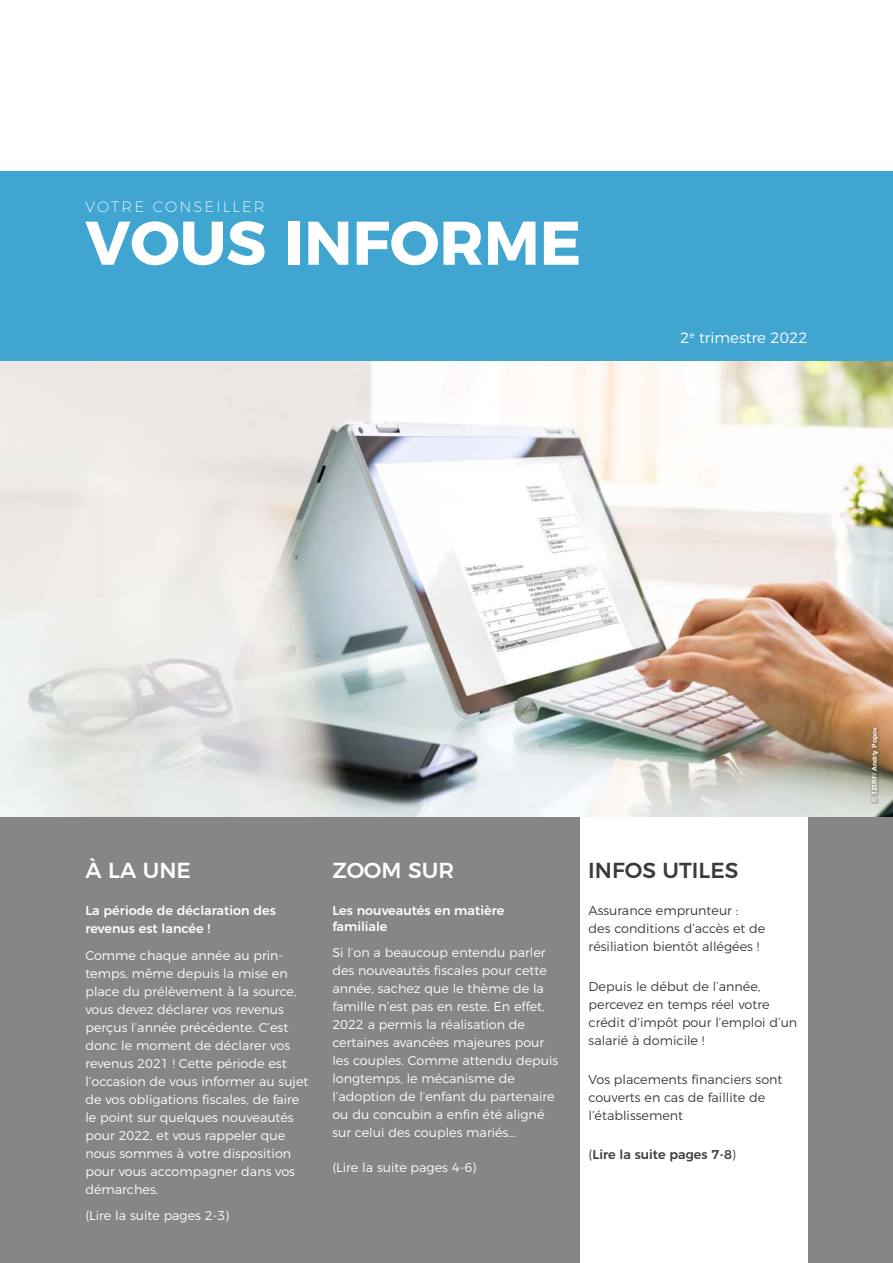
<style>
.page{position:relative;width:893px;height:1263px;background:#fff}
.page>*{position:absolute;margin:0;border:0;box-sizing:border-box;transform-origin:0 0}
.t1{font:700 61.5px "Montserrat";color:#fff}
.t2{font:500 21.75px "Montserrat";color:#fff}
.t3{font:500 21.75px "Montserrat";color:#3b3b3d}
.t4{font:200 15px "Montserrat";letter-spacing:.14em;color:#fff}
.t5{font:300 15px "Montserrat";color:#fff}
.t6{font:300 12.75px/18px "Montserrat";color:#fff}
.t7{font:300 12.75px/18px "Montserrat";color:#3b3b3d}
.t8{font:500 12.75px/18px "Montserrat";color:#fff}
.t9{font:500 12.75px "Montserrat";color:#3b3b3d}
.t10{font:700 6.75px "Arial";color:#fff}
.s1{font-weight:300}
</style>
<div class="page">
<img style="left:0;top:361px;width:893px;height:456px">
<div style="left:0;top:171px;width:893px;height:190px;background:#40a5d1"></div>
<div style="left:0;top:817px;width:893px;height:446px;background:#878586"></div>
<div style="left:580px;top:817px;width:228px;height:132px;background:#fff"></div>
<div style="left:580px;top:903px;width:228px;height:360px;background:#fff"></div>
<div style="left:870px;top:725px;width:10px;height:79px;background:#221f1f;opacity:.21"></div>
<p class="t4" style="left:85px;top:198px;width:181px">VOTRE CONSEILLER</p>
<h1 class="t1" style="left:85px;top:216px;width:497px">VOUS INFORME</h1>
<p class="t5" style="left:680px;top:329px;width:129px">2<sup>e</sup> trimestre 2022</p>
<h2 class="t2" style="left:85px;top:858px;width:107px">À LA UNE</h2>
<p class="t8" style="left:85px;top:902px;width:192px">La période de déclaration des revenus est lancée !</p>
<p class="t6" style="left:85px;top:946px;width:225px">Comme chaque année au prin&shy;temps, même depuis la mise en place du prélèvement à la source, vous devez déclarer vos revenus perçus l’année précédente. C’est donc le moment de déclarer vos revenus 2021 ! Cette période est l’occasion de vous informer au sujet de vos obligations fiscales, de faire le point sur quelques nouveautés pour 2022, et vous rappeler que nous sommes à votre disposition pour vous accompagner dans vos démarches.</p>
<p class="t6" style="left:85px;top:1207px;width:145px">(Lire la suite pages 2-3)</p>
<h2 class="t2" style="left:332px;top:858px;width:123px">ZOOM SUR</h2>
<p class="t8" style="left:332px;top:903px;width:173px;line-height:15.3px">Les nouveautés en matière familiale</p>
<p class="t6" style="left:332px;top:943px;width:227px">Si l’on a beaucoup entendu parler des nouveautés fiscales pour cette année, sachez que le thème de la famille n’est pas en reste. En effet, 2022 a permis la réalisation de certaines avancées majeures pour les couples. Comme attendu depuis longtemps, le mécanisme de l’adoption de l’enfant du partenaire ou du concubin a enfin été aligné sur celui des couples mariés...</p>
<p class="t6" style="left:332px;top:1159px;width:145px">(Lire la suite pages 4-6)</p>
<h2 class="t3" style="left:588px;top:858px;width:152px">INFOS UTILES</h2>
<p class="t7" style="left:589px;top:902px;width:178px">Assurance emprunteur :<br>des conditions d’accès et de résiliation bientôt allégées !</p>
<p class="t7" style="left:589px;top:977px;width:210px">Depuis le début de l’année, percevez en temps réel votre crédit d’impôt pour l’emploi d’un salarié à domicile !</p>
<p class="t7" style="left:589px;top:1070px;width:195px">Vos placements financiers sont couverts en cas de faillite de l’établissement</p>
<p class="t9" style="left:589px;top:1147px;width:149px"><span class="s1">(</span>Lire la suite pages 7-8<span class="s1">)</span></p>
<p class="t10" style="left:872px;top:802px;width:76px;rotate:-90deg">© 123RF/ Andriy Popov</p>
</div>
